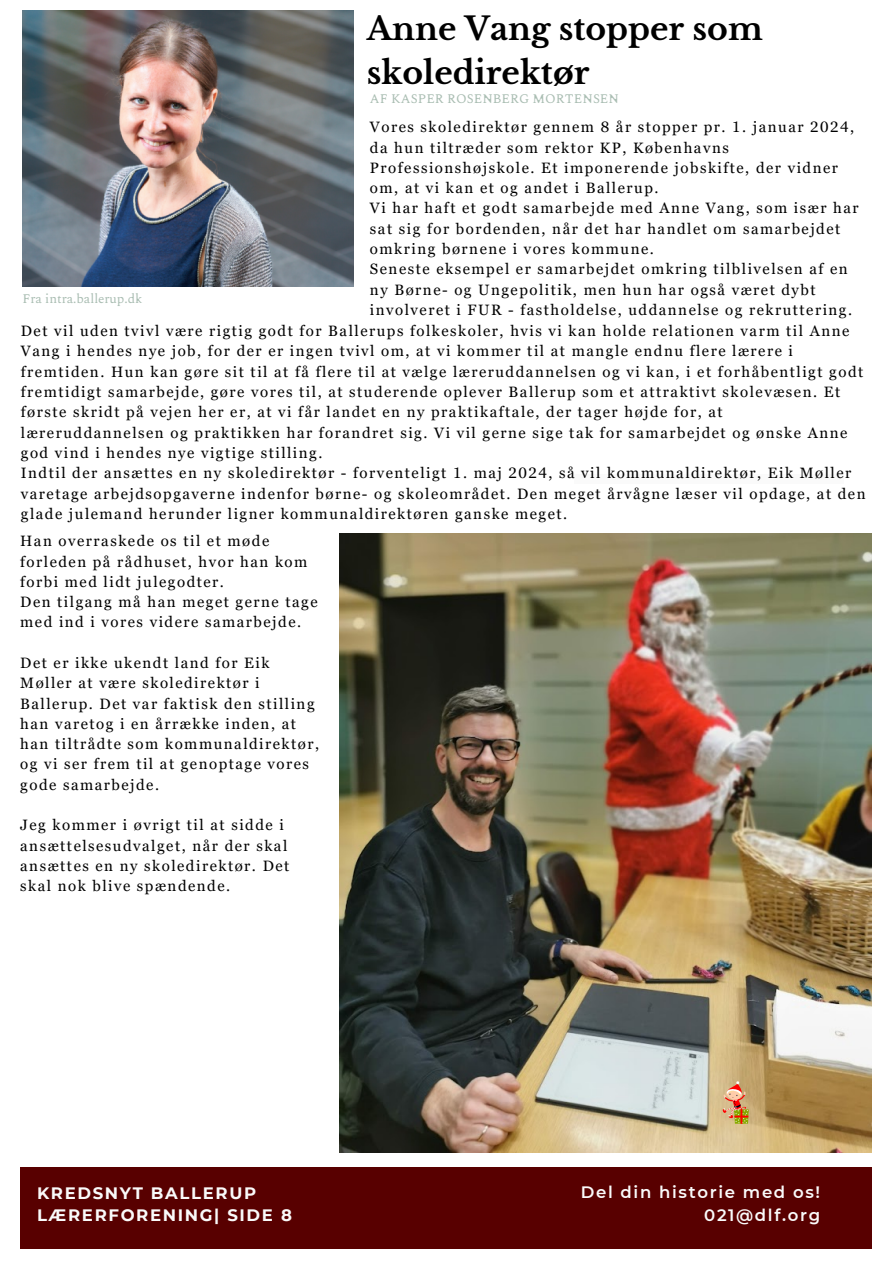
<style>
.page{position:relative;width:893px;height:1264px;background:#fff}
.page>*{position:absolute;margin:0;border:0;box-sizing:border-box;transform-origin:0 0}
.t1{font:700 31.5px/43.8px "Libre Baskerville";color:#000}
.t2{font:700 16.5px/22.5px "Montserrat";letter-spacing:.1em;color:#fafafa}
.t3{font:600 16.5px/22.5px "Montserrat";letter-spacing:.1em;color:#fafafa;text-align:right}
.t4{font:15px/20.2px "Georgia Pro";letter-spacing:.1em;color:#000}
.t5{font:13.5px "Karoll Round";color:#aabeb3}
</style>
<div class="page">
<div style="left:20px;top:1167px;width:851px;height:81px;background:#580000"></div>
<div style="left:574px;top:474px;width:269px;height:9px;background:#fafafa"></div>
<img style="left:340px;top:533px;width:531px;height:619px">
<svg style="left:721px;top:1081px;width:27px;height:42px"></svg>
<img style="left:22px;top:11px;width:331px;height:275px">
<p class="t1" style="left:367px;top:7px;width:397px">Anne Vang stopper som skoledirektør</p>
<p class="t5" style="left:370px;top:90px;width:251px">AF KASPER ROSENBERG MORTENSEN</p>
<p class="t4" style="left:370px;top:117px;width:485px">Vores skoledirektør gennem 8 år stopper pr. 1. januar 2024, da hun tiltræder som rektor KP, Københavns Professionshøjskole. Et imponerende jobskifte, der vidner om, at vi kan et og andet i Ballerup.</p>
<p class="t4" style="left:370px;top:198px;width:490px">Vi har haft et godt samarbejde med Anne Vang, som især har sat sig for bordenden, når det har handlet om samarbejdet omkring børnene i vores kommune.</p>
<p class="t4" style="left:370px;top:259px;width:483px">Seneste eksempel er samarbejdet omkring tilblivelsen af en ny Børne- og Ungepolitik, men hun har også været dybt involveret i FUR - fastholdelse, uddannelse og rekruttering.</p>
<p class="t5" style="left:22px;top:290px;width:121px">Fra intra.ballerup.dk</p>
<p class="t4" style="left:21px;top:321px;width:843px">Det vil uden tvivl være rigtig godt for Ballerups folkeskoler, hvis vi kan holde relationen varm til Anne Vang i hendes nye job, for der er ingen tvivl om, at vi kommer til at mangle endnu flere lærere i fremtiden. Hun kan gøre sit til at få flere til at vælge læreruddannelsen og vi kan, i et forhåbentligt godt fremtidigt samarbejde, gøre vores til, at studerende oplever Ballerup som et attraktivt skolevæsen. Et første skridt på vejen her er, at vi får landet en ny praktikaftale, der tager højde for, at læreruddannelsen og praktikken har forandret sig. Vi vil gerne sige tak for samarbejdet og ønske Anne god vind i hendes nye vigtige stilling.</p>
<p class="t4" style="left:21px;top:463px;width:846px">Indtil der ansættes en ny skoledirektør - forventeligt 1. maj 2024, så vil kommunaldirektør, Eik Møller varetage arbejdsopgaverne indenfor børne- og skoleområdet. Den meget årvågne læser vil opdage, at den glade julemand herunder ligner kommunaldirektøren ganske meget.</p>
<p class="t4" style="left:20px;top:531px;width:289px">Han overraskede os til et møde forleden på rådhuset, hvor han kom forbi med lidt julegodter.</p>
<p class="t4" style="left:20px;top:591px;width:299px">Den tilgang må han meget gerne tage med ind i vores videre samarbejde.</p>
<p class="t4" style="left:20px;top:652px;width:300px">Det er ikke ukendt land for Eik<br>Møller at være skoledirektør i<br>Ballerup. Det var faktisk den stilling han varetog i en årrække inden, at han tiltrådte som kommunaldirektør, og vi ser frem til at genoptage vores gode samarbejde.</p>
<p class="t4" style="left:20px;top:815px;width:270px">Jeg kommer i øvrigt til at sidde i ansættelsesudvalget, når der skal ansættes en ny skoledirektør. Det skal nok blive spændende.</p>
<p class="t2" style="left:37px;top:1181px;width:256px">KREDSNYT BALLERUP<br>LÆRERFORENING| SIDE 8</p>
<p class="t3" style="left:580px;top:1180px;width:241px">Del din historie med os!<br>021@dlf.org</p>
</div>
